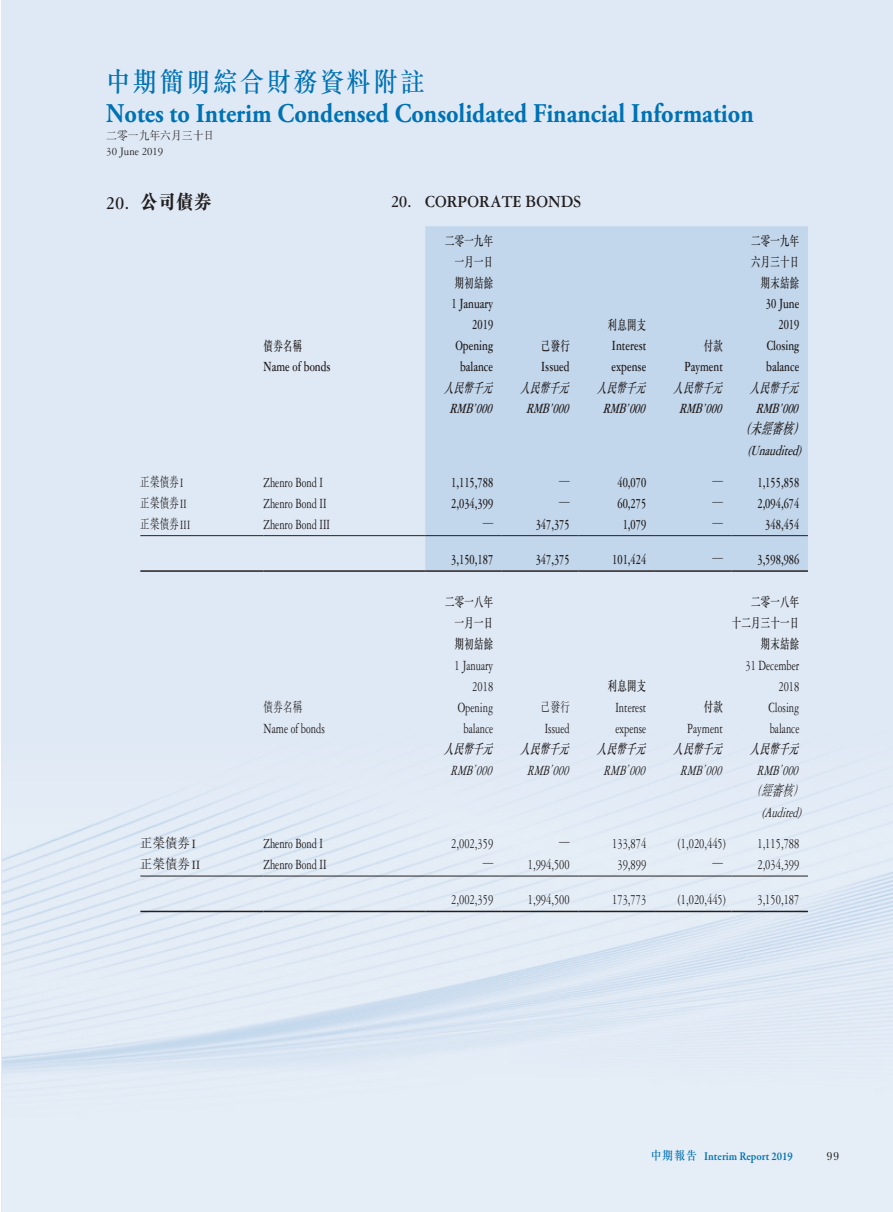
<style>
.page{position:relative;width:893px;height:1212px;background:#fff}
.page>*{position:absolute;margin:0;border:0;box-sizing:border-box;transform-origin:0 0}
.t1{font:700 27px "Adobe Garamond Pro";color:#0072b4;scale:.9 1}
.t2{font:500 27px "M Sung HK";letter-spacing:.1em;color:#0072b4;scale:.9 1}
.t3{font:800 19.5px "M Sung HK";color:#231f20;scale:.9 1}
.t4{font:700 18px "Garamond 3 LT Std";color:#231f20;scale:.9 1}
.t5{font:15px/21px "Garamond 3 LT Std";color:#231f20;text-align:right;scale:.7 1}
.t6{font:700 15px/21px "Garamond 3 LT Std";color:#231f20;text-align:right;scale:.7 1}
.t7{font:italic 700 15px "Garamond 3 LT Std";color:#231f20;scale:.7 1}
.t8{font:italic 15px "Garamond 3 LT Std";color:#231f20;scale:.7 1}
.t9{font:italic 500 15px "M Sung HK";color:#231f20;scale:.7 1}
.t10{font:italic 300 15px "M Sung HK";color:#231f20;scale:.7 1}
.t11{font:500 15px "M Sung HK";color:#231f20;scale:.7 1}
.t12{font:300 15px "M Sung HK";color:#231f20;scale:.7 1}
.t13{font:500 13.5px/21px "M Sung HK";letter-spacing:.025em;color:#231f20;text-align:justify;scale:.7 1}
.t14{font:italic 500 13.5px "M Sung HK";color:#231f20;scale:.7 1}
.t15{font:300 13.5px "M Sung HK";letter-spacing:.025em;color:#231f20;scale:.7 1}
.t16{font:300 13.5px "M Sung HK";letter-spacing:.025em;color:#231f20;scale:.9 1}
.t17{font:600 12px "Garamond Premr Pro";color:#0072b4;scale:.9 1}
.t18{font:300 12px "M Sung HK";color:#231f20;scale:.9 1}
.t19{font:12px "Garamond 3 LT Std";color:#231f20;scale:.9 1}
.t20{font:500 12px "M Sung HK";color:#231f20;scale:.9 1}
.s1{font-family:"Garamond 3 LT Std";font-weight:700}
.s2{font-family:"Garamond 3 LT Std";font-weight:400}
.s3{font-family:"M Sung HK";font-weight:500}
.s4{font-family:"M Sung HK";font-weight:300}
</style>
<div class="page">
<div style="left:2px;top:0;width:891px;height:1212px;background:#dfe9f5"></div>
<img style="left:3px;top:800px;width:890px;height:269px">
<div style="left:425px;top:226px;width:383px;height:344px;background:#c3d7ec"></div>
<hr style="left:140px;top:535px;width:124px;height:1px;background:#231f20">
<hr style="left:264px;top:535px;width:161px;height:1px;background:#231f20">
<hr style="left:425px;top:535px;width:77px;height:1px;background:#231f20">
<hr style="left:502px;top:535px;width:76px;height:1px;background:#231f20">
<hr style="left:578px;top:535px;width:77px;height:1px;background:#231f20">
<hr style="left:655px;top:535px;width:76px;height:1px;background:#231f20">
<hr style="left:731px;top:535px;width:77px;height:1px;background:#231f20">
<hr style="left:140px;top:570px;width:124px;height:2px;background:#231f20">
<hr style="left:264px;top:570px;width:161px;height:2px;background:#231f20">
<hr style="left:425px;top:570px;width:77px;height:2px;background:#231f20">
<hr style="left:502px;top:570px;width:76px;height:2px;background:#231f20">
<hr style="left:578px;top:570px;width:77px;height:2px;background:#231f20">
<hr style="left:655px;top:570px;width:76px;height:2px;background:#231f20">
<hr style="left:731px;top:570px;width:77px;height:2px;background:#231f20">
<hr style="left:140px;top:876px;width:124px;height:1px;background:#231f20">
<hr style="left:264px;top:876px;width:161px;height:1px;background:#231f20">
<hr style="left:425px;top:876px;width:77px;height:1px;background:#231f20">
<hr style="left:502px;top:876px;width:76px;height:1px;background:#231f20">
<hr style="left:578px;top:876px;width:77px;height:1px;background:#231f20">
<hr style="left:655px;top:876px;width:76px;height:1px;background:#231f20">
<hr style="left:731px;top:876px;width:77px;height:1px;background:#231f20">
<hr style="left:140px;top:911px;width:124px;height:1px;background:#231f20">
<hr style="left:264px;top:911px;width:161px;height:1px;background:#231f20">
<hr style="left:425px;top:911px;width:77px;height:1px;background:#231f20">
<hr style="left:502px;top:911px;width:76px;height:1px;background:#231f20">
<hr style="left:578px;top:911px;width:77px;height:1px;background:#231f20">
<hr style="left:655px;top:911px;width:76px;height:1px;background:#231f20">
<hr style="left:731px;top:911px;width:77px;height:1px;background:#231f20">
<h1 class="t2" style="left:106px;top:63px;width:355px">中期簡明綜合財務資料附註</h1>
<h1 class="t1" style="left:106px;top:98px;width:721px">Notes to Interim Condensed Consolidated Financial Information</h1>
<p class="t18" style="left:106px;top:127px;width:122px">二零一九年六月三十日</p>
<p class="t19" style="left:106px;top:145px;width:65px">30 June 2019</p>
<p class="t4" style="left:391px;top:192px;width:213px">20. CORPORATE BONDS</p>
<p class="t13" style="left:455px;top:230px;width:57px;text-indent:-10px">二零一九年一月一日期初結餘</p>
<p class="t13" style="left:751px;top:230px;width:70px;text-align:right">二零一九年六月三十日期末結餘</p>
<p class="t6" style="left:452px;top:293px;width:61px">1 January<br>2019</p>
<h2 class="t3" style="left:106px;top:188px;width:119px"><span class="s1">20.</span> 公司債券</h2>
<p class="t6" style="left:766px;top:293px;width:49px">30 June<br>2019</p>
<p class="t13" style="left:608px;top:314px;width:57px">利息開支</p>
<p class="t13" style="left:264px;top:335px;width:57px">債券名稱</p>
<p class="t6" style="left:455px;top:335px;width:56px">Opening</p>
<p class="t13" style="left:541px;top:335px;width:43px">己發行</p>
<p class="t6" style="left:612px;top:335px;width:51px">Interest</p>
<p class="t13" style="left:704px;top:335px;width:29px">付款</p>
<p class="t6" style="left:767px;top:335px;width:48px">Closing</p>
<p class="t6" style="left:264px;top:356px;width:97px">Name of bonds</p>
<p class="t6" style="left:460px;top:356px;width:49px">balance</p>
<p class="t6" style="left:541px;top:356px;width:42px">Issued</p>
<p class="t6" style="left:611px;top:356px;width:51px">expense</p>
<p class="t6" style="left:684px;top:356px;width:56px">Payment</p>
<p class="t6" style="left:766px;top:356px;width:49px">balance</p>
<p class="t14" style="left:444px;top:378px;width:77px">人民幣千元</p>
<p class="t14" style="left:520px;top:378px;width:77px">人民幣千元</p>
<p class="t14" style="left:597px;top:378px;width:77px">人民幣千元</p>
<p class="t14" style="left:673px;top:378px;width:77px">人民幣千元</p>
<p class="t14" style="left:750px;top:378px;width:77px">人民幣千元</p>
<p class="t7" style="left:450px;top:400px;width:68px">RMB’000</p>
<p class="t7" style="left:526px;top:400px;width:68px">RMB’000</p>
<p class="t7" style="left:603px;top:400px;width:68px">RMB’000</p>
<p class="t7" style="left:679px;top:400px;width:68px">RMB’000</p>
<p class="t7" style="left:756px;top:400px;width:68px">RMB’000</p>
<p class="t9" style="left:740px;top:418px;width:99px">（未經審核）</p>
<p class="t7" style="left:748px;top:442px;width:84px">(Unaudited)</p>
<p class="t15" style="left:140px;top:473px;width:63px">正榮債券<span class="s2">I</span></p>
<p class="t5" style="left:264px;top:472px;width:86px">Zhenro Bond I</p>
<p class="t6" style="left:451px;top:472px;width:62px">1,115,788</p>
<p class="t11" style="left:559px;top:471px;width:17px">—</p>
<p class="t6" style="left:617px;top:472px;width:43px">40,070</p>
<p class="t6" style="left:712px;top:472px;width:126px"><span class="s3">—</span> 1,155,858</p>
<p class="t15" style="left:140px;top:494px;width:68px">正榮債券<span class="s2">II</span></p>
<p class="t5" style="left:264px;top:493px;width:91px">Zhenro Bond II</p>
<p class="t6" style="left:451px;top:493px;width:62px">2,034,399</p>
<p class="t11" style="left:559px;top:492px;width:17px">—</p>
<p class="t6" style="left:617px;top:493px;width:43px">60,275</p>
<p class="t6" style="left:712px;top:493px;width:126px"><span class="s3">—</span> 2,094,674</p>
<p class="t15" style="left:140px;top:515px;width:73px">正榮債券<span class="s2">III</span></p>
<p class="t5" style="left:264px;top:514px;width:96px">Zhenro Bond III</p>
<p class="t11" style="left:483px;top:513px;width:17px">—</p>
<p class="t6" style="left:536px;top:514px;width:50px">347,375</p>
<p class="t6" style="left:623px;top:514px;width:35px">1,079</p>
<p class="t11" style="left:712px;top:513px;width:17px">—</p>
<p class="t6" style="left:765px;top:514px;width:50px">348,454</p>
<p class="t6" style="left:451px;top:549px;width:62px">3,150,187</p>
<p class="t6" style="left:536px;top:549px;width:50px">347,375</p>
<p class="t6" style="left:612px;top:549px;width:50px">101,424</p>
<p class="t6" style="left:712px;top:549px;width:126px"><span class="s3">—</span> 3,598,986</p>
<p class="t13" style="left:455px;top:591px;width:57px;text-indent:-10px">二零一八年一月一日期初結餘</p>
<p class="t13" style="left:732px;top:591px;width:98px;text-align:right">二零一八年<br>十二月三十一日期末結餘</p>
<p class="t5" style="left:454px;top:655px;width:57px">1 January<br>2018</p>
<p class="t5" style="left:745px;top:655px;width:79px">31 December<br>2018</p>
<p class="t13" style="left:608px;top:675px;width:57px">利息開支</p>
<p class="t15" style="left:264px;top:697px;width:57px">債券名稱</p>
<p class="t5" style="left:458px;top:697px;width:52px">Opening</p>
<p class="t15" style="left:541px;top:697px;width:43px">己發行</p>
<p class="t5" style="left:615px;top:697px;width:46px">Interest</p>
<p class="t13" style="left:704px;top:696px;width:29px">付款</p>
<p class="t5" style="left:768px;top:697px;width:46px">Closing</p>
<p class="t5" style="left:264px;top:718px;width:89px">Name of bonds</p>
<p class="t5" style="left:463px;top:718px;width:44px">balance</p>
<p class="t5" style="left:545px;top:718px;width:37px">Issued</p>
<p class="t5" style="left:615px;top:718px;width:46px">expense</p>
<p class="t5" style="left:687px;top:718px;width:52px">Payment</p>
<p class="t5" style="left:770px;top:718px;width:44px">balance</p>
<p class="t14" style="left:444px;top:739px;width:77px">人民幣千元</p>
<p class="t14" style="left:520px;top:739px;width:77px">人民幣千元</p>
<p class="t14" style="left:597px;top:739px;width:77px">人民幣千元</p>
<p class="t14" style="left:673px;top:739px;width:77px">人民幣千元</p>
<p class="t14" style="left:750px;top:739px;width:77px">人民幣千元</p>
<p class="t8" style="left:450px;top:762px;width:67px">RMB’000</p>
<p class="t8" style="left:527px;top:762px;width:67px">RMB’000</p>
<p class="t8" style="left:603px;top:762px;width:67px">RMB’000</p>
<p class="t8" style="left:680px;top:762px;width:67px">RMB’000</p>
<p class="t8" style="left:756px;top:762px;width:67px">RMB’000</p>
<p class="t10" style="left:751px;top:780px;width:84px">（經審核）</p>
<p class="t8" style="left:762px;top:804px;width:64px">(Audited)</p>
<p class="t16" style="left:140px;top:834px;width:63px">正榮債券<span class="s2">I</span></p>
<p class="t5" style="left:264px;top:833px;width:86px">Zhenro Bond I</p>
<p class="t5" style="left:451px;top:833px;width:62px">2,002,359</p>
<p class="t12" style="left:559px;top:832px;width:17px">—</p>
<p class="t5" style="left:612px;top:833px;width:50px">133,874</p>
<p class="t5" style="left:678px;top:833px;width:70px">(1,020,445)</p>
<p class="t5" style="left:757px;top:833px;width:62px">1,115,788</p>
<p class="t16" style="left:140px;top:855px;width:68px">正榮債券<span class="s2">II</span></p>
<p class="t5" style="left:264px;top:854px;width:91px">Zhenro Bond II</p>
<p class="t5" style="left:483px;top:854px;width:126px"><span class="s4">—</span> 1,994,500</p>
<p class="t5" style="left:617px;top:854px;width:43px">39,899</p>
<p class="t5" style="left:712px;top:854px;width:126px"><span class="s4">—</span> 2,034,399</p>
<p class="t5" style="left:451px;top:889px;width:62px">2,002,359</p>
<p class="t5" style="left:528px;top:889px;width:62px">1,994,500</p>
<p class="t5" style="left:612px;top:889px;width:50px">173,773</p>
<p class="t5" style="left:678px;top:889px;width:70px">(1,020,445)</p>
<p class="t5" style="left:757px;top:889px;width:62px">3,150,187</p>
<p class="t17" style="left:651px;top:1149px;width:159px"><span class="s3">中期報告</span> Interim Report 2019</p>
<p class="t20" style="left:827px;top:1147px;width:15px">99</p>
</div>
